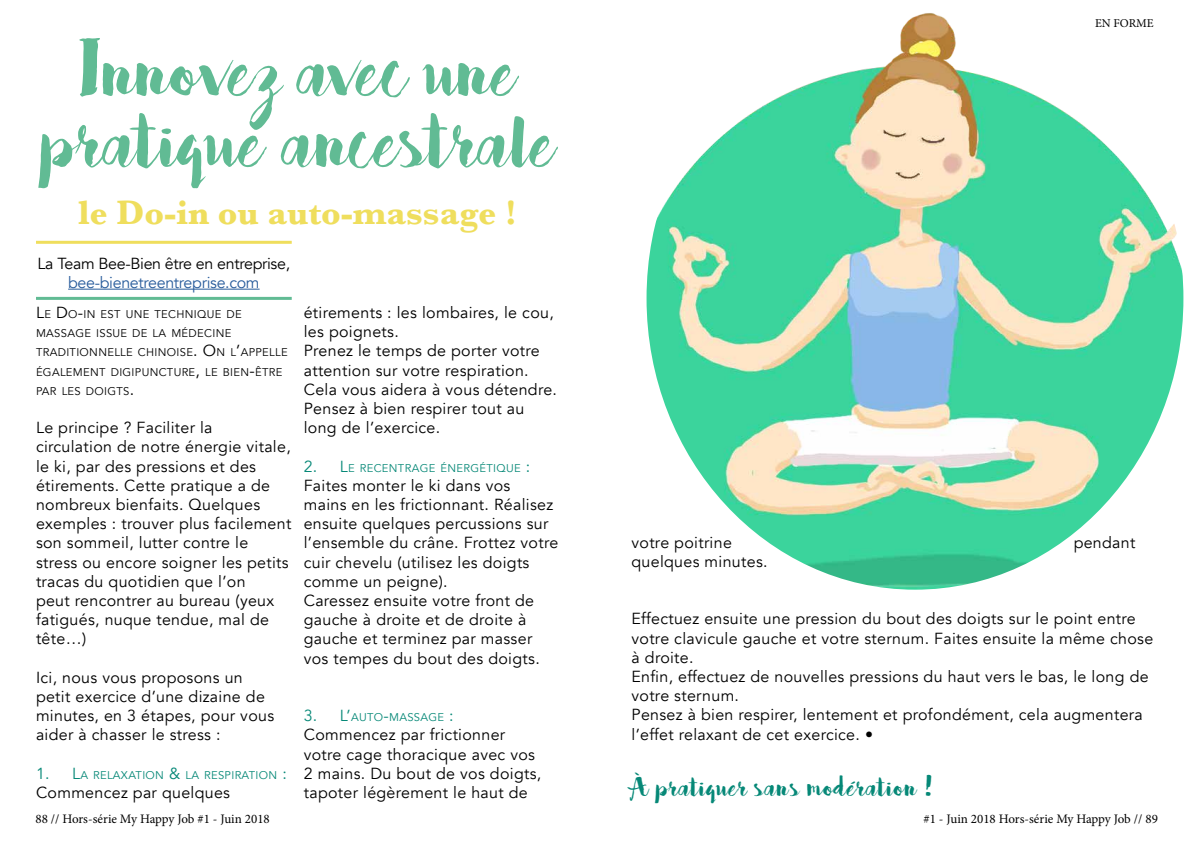
<style>
.page{position:relative;width:1191px;height:842px;background:#fff}
.page>*{position:absolute;margin:0;border:0;box-sizing:border-box;transform-origin:0 0}
.t1{font:90px/71px "Bakery";color:#61bb94;text-align:center}
.t2{font:700 35px "Baskerville";color:#efde5d}
.t3{font:31px "Bakery";letter-spacing:.02em;color:#068877}
.t4{font:16px/19.2px "Avenir";letter-spacing:.02em;color:#000}
.t5{font:16px "Avenir";letter-spacing:-.02em;color:#000}
.t6{font:16px "Avenir";letter-spacing:-.02em;color:#275b9b}
.t7{font:13px "Minion Pro";letter-spacing:-.005em;color:#000}
.t8{font:12px "Minion Pro";color:#000}
.t9{font:11.2px/19.2px "Avenir";letter-spacing:.03em;color:#000}
.t10{font:11.2px "Avenir";letter-spacing:.03em;color:#068877}
.s1{font-size:16px}
</style>
<div class="page">
<img style="left:646px;top:13px;width:537px;height:577px">
<hr style="left:36px;top:241px;width:256px;height:3px;background:#efde5d">
<hr style="left:68px;top:289px;width:192px;height:1px;background:#275b9b">
<hr style="left:36px;top:297px;width:256px;height:3px;background:#61bb94">
<h1 class="t1" style="left:40px;top:30px;width:516px">Innovez avec une pratique ancestrale</h1>
<h2 class="t2" style="left:79px;top:188px;width:440px">le Do-in ou auto-massage !</h2>
<p class="t5" style="left:38px;top:254px;width:254px">La Team Bee-Bien être en entreprise,</p>
<p class="t6" style="left:68px;top:273px;width:193px">bee-bienetreentreprise.com</p>
<p class="t9" style="left:36px;top:305px;width:253px"><span class="s1">L</span>E <span class="s1">D</span>O<span class="s1">-</span>IN EST UNE TECH NIQUE DE<br>MASSAGE ISSUE DE LA MÉDECINE<br>TRADITIONNELLE CH INOISE<span class="s1">. O</span>N L<span class="s1">’</span>APPELLE<br>ÉGALEMENT DIGIPUNCTURE<span class="s1">,</span> LE BIEN<span class="s1">-</span>ÊTRE<br>PAR LES DOIGTS<span class="s1">.</span></p>
<p class="t4" style="left:36px;top:418px;width:257px">Le principe ? Faciliter la circulation de notre énergie vitale, le ki, par des pressions et des étirements. Cette pratique a de nombreux bienfaits. Quelques exemples : trouver plus facilement son sommeil, lutter contre le stress ou encore soigner les petits tracas du quotidien que l’on<br>peut rencontrer au bureau (yeux fatigués, nuque tendue, mal de tête…)</p>
<p class="t4" style="left:36px;top:668px;width:240px">Ici, nous vous proposons un petit exercice d’une dizaine de minutes, en 3 étapes, pour vous aider à chasser le stress :</p>
<p class="t10" style="left:36px;top:768px;width:252px"><span class="s1">1. L</span>A RELAXATION <span class="s1">&amp;</span> LA RESPIRATION <span class="s1">:</span></p>
<p class="t4" style="left:36px;top:783px;width:196px">Commencez par quelques</p>
<p class="t4" style="left:304px;top:303px;width:255px">étirements : les lombaires, le cou, les poignets.<br>Prenez le temps de porter votre attention sur votre respiration.<br>Cela vous aidera à vous détendre.<br>Pensez à bien respirer tout au long de l’exercice.</p>
<p class="t10" style="left:304px;top:461px;width:228px"><span class="s1">2. L</span>E RECENTRAGE ÉNERGÉTIQUE <span class="s1">:</span></p>
<p class="t4" style="left:304px;top:476px;width:256px">Faites monter le ki dans vos<br>mains en les frictionnant. Réalisez ensuite quelques percussions sur l’ensemble du crâne. Frottez votre cuir chevelu (utilisez les doigts comme un peigne).<br>Caressez ensuite votre front de gauche à droite et de droite à gauche et terminez par masser vos tempes du bout des doigts.</p>
<p class="t10" style="left:304px;top:711px;width:151px"><span class="s1">3. L’</span>AUTO<span class="s1">-</span>MASSAGE <span class="s1">:</span></p>
<p class="t4" style="left:304px;top:725px;width:239px">Commencez par frictionner votre cage thoracique avec vos<br>2 mains. Du bout de vos doigts, tapoter légèrement le haut de</p>
<p class="t8" style="left:1095px;top:15px;width:60px">EN FORME</p>
<p class="t4" style="left:631px;top:533px;width:102px">votre poitrine</p>
<p class="t4" style="left:1073px;top:533px;width:63px">pendant</p>
<p class="t4" style="left:631px;top:552px;width:138px">quelques minutes.</p>
<p class="t4" style="left:631px;top:609px;width:523px">Effectuez ensuite une pression du bout des doigts sur le point entre votre clavicule gauche et votre sternum. Faites ensuite la même chose à droite.<br>Enfin, effectuez de nouvelles pressions du haut vers le bas, le long de votre sternum.<br>Pensez à bien respirer, lentement et profondément, cela augmentera l’effet relaxant de cet exercice. •</p>
<h3 class="t3" style="left:631px;top:767px;width:303px">À pratiquer sans modération !</h3>
<p class="t7" style="left:35px;top:810px;width:236px">88 // Hors-série My Happy Job #1 - Juin 2018</p>
<p class="t7" style="left:923px;top:810px;width:236px">#1 - Juin 2018 Hors-série My Happy Job // 89</p>
</div>
